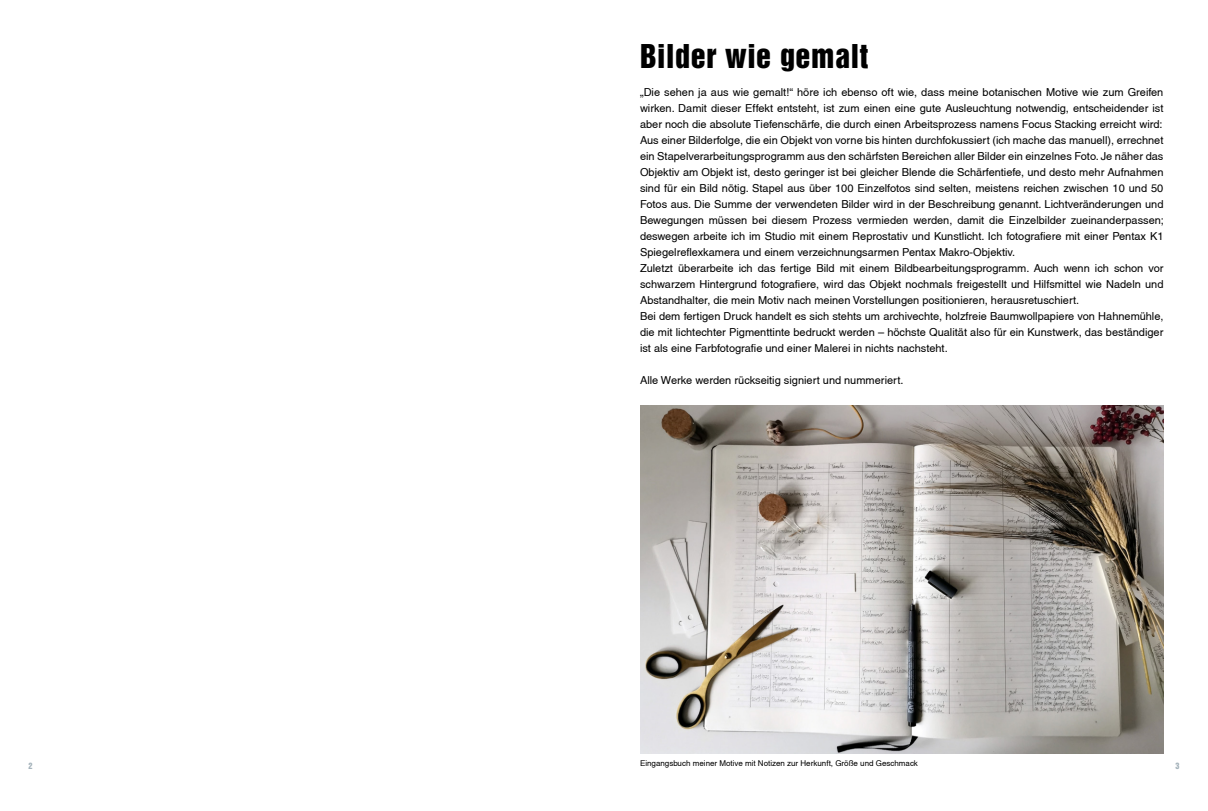
<style>
.page{position:relative;width:1208px;height:811px;background:#fff}
.page>*{position:absolute;margin:0;border:0;box-sizing:border-box;transform-origin:0 0}
.t1{font:30px "Helvetica Inserat";letter-spacing:.02em;color:#000}
.t2{font:11px/16px "Helvetica";color:#000}
.t3{font:8px "Helvetica";color:#000}
.t4{font:8px "Helvetica Inserat";color:#a5b3bb}
</style>
<div class="page">
<img style="left:640px;top:405px;width:523px;height:348px">
<h1 class="t1" style="left:640px;top:39px;width:229px">Bilder wie gemalt</h1>
<p class="t2" style="left:640px;top:84px;width:525px">„Die sehen ja aus wie gemalt!“ höre ich ebenso oft wie, dass meine botanischen Motive wie zum Greifen wirken. Damit dieser Effekt entsteht, ist zum einen eine gute Ausleuchtung notwendig, entscheidender ist aber noch die absolute Tiefenschärfe, die durch einen Arbeitsprozess namens Focus Stacking erreicht wird:<br>Aus einer Bilderfolge, die ein Objekt von vorne bis hinten durchfokussiert (ich mache das manuell), errechnet ein Stapelverarbeitungsprogramm aus den schärfsten Bereichen aller Bilder ein einzelnes Foto. Je näher das Objektiv am Objekt ist, desto geringer ist bei gleicher Blende die Schärfentiefe, und desto mehr Aufnahmen sind für ein Bild nötig. Stapel aus über 100 Einzelfotos sind selten, meistens reichen zwischen 10 und 50<br>Fotos aus. Die Summe der verwendeten Bilder wird in der Beschreibung genannt. Lichtveränderungen und Bewegungen müssen bei diesem Prozess vermieden werden, damit die Einzelbilder zueinanderpassen; deswegen arbeite ich im Studio mit einem Reprostativ und Kunstlicht. Ich fotografiere mit einer Pentax K1<br>Spiegelreflexkamera und einem verzeichnungsarmen Pentax Makro-Objektiv.<br>Zuletzt überarbeite ich das fertige Bild mit einem Bildbearbeitungsprogramm. Auch wenn ich schon vor schwarzem Hintergrund fotografiere, wird das Objekt nochmals freigestellt und Hilfsmittel wie Nadeln und Abstandhalter, die mein Motiv nach meinen Vorstellungen positionieren, herausretuschiert.<br>Bei dem fertigen Druck handelt es sich stehts um archivechte, holzfreie Baumwollpapiere von Hahnemühle, die mit lichtechter Pigmenttinte bedruckt werden – höchste Qualität also für ein Kunstwerk, das beständiger ist als eine Farbfotografie und einer Malerei in nichts nachsteht.</p>
<p class="t2" style="left:640px;top:372px;width:265px">Alle Werke werden rückseitig signiert und nummeriert.</p>
<p class="t3" style="left:640px;top:758px;width:279px">Eingangsbuch meiner Motive mit Notizen zur Herkunft, Größe und Geschmack</p>
<p class="t4" style="left:28px;top:761px;width:5px">2</p>
<p class="t4" style="left:1175px;top:761px;width:5px">3</p>
</div>
